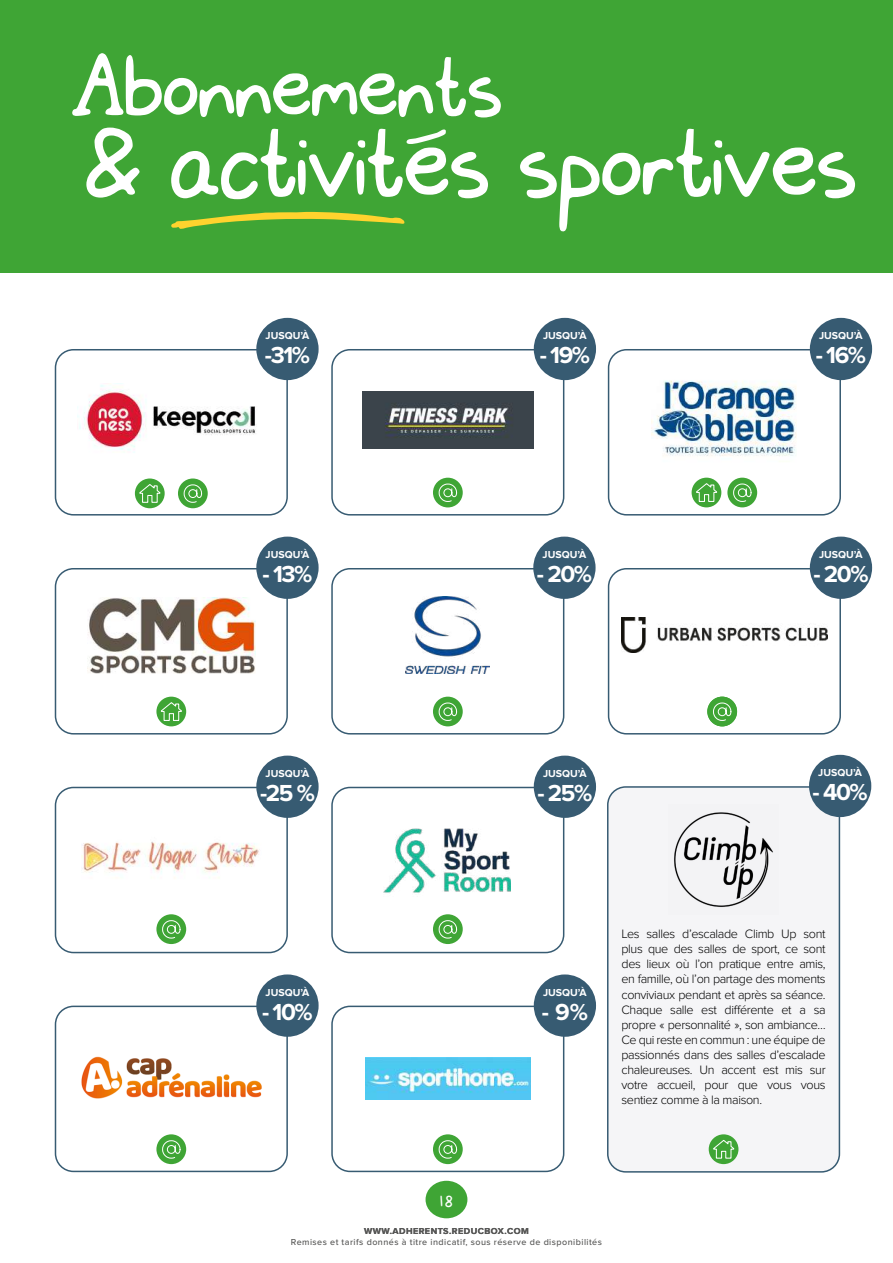
<style>
.page{position:relative;width:893px;height:1263px;background:#fff}
.page>*{position:absolute;margin:0;border:0;box-sizing:border-box;transform-origin:0 0}
.t1{font:180px "Schoolwork";letter-spacing:-.09em;color:#fff}
.t2{font:156.45px "Schoolwork";letter-spacing:-.09em;color:#fff}
.t3{font:30px "Schoolwork";color:#fff}
.t4{font:700 24px "Proxima Nova";letter-spacing:-.06em;color:#fff}
.t5{font:300 12.6px/15.1px "Proxima Nova";letter-spacing:-.03em;color:#000;text-align:justify}
.t6{font:700 10.5px "Proxima Nova";color:#fff}
.t7{font:500 9px "Proxima Nova";letter-spacing:.05em;color:#575756}
.t8{font:700 9px "Proxima Nova";letter-spacing:.05em;color:#575756}
</style>
<div class="page">
<div style="left:0;top:0;width:893px;height:272px;background:#3fa535"></div>
<svg style="left:171px;top:212px;width:234px;height:17px"></svg>
<svg style="left:406px;top:129px;width:40px;height:15px"></svg>
<div style="left:608px;top:349px;width:233px;height:166px;border:2px solid #375b72;border-radius:18px"></div>
<div style="left:692px;top:478px;width:29px;height:29px;background:#3fa535;border-radius:50%"></div>
<svg style="left:695px;top:482px;width:23px;height:20px"></svg>
<div style="left:727px;top:478px;width:30px;height:29px;background:#3fa535;border-radius:50%"></div>
<svg style="left:733px;top:483px;width:19px;height:19px"></svg>
<div style="left:331px;top:349px;width:233px;height:166px;border:2px solid #375b72;border-radius:18px"></div>
<div style="left:55px;top:349px;width:233px;height:166px;border:2px solid #375b72;border-radius:18px"></div>
<div style="left:256px;top:318px;width:63px;height:62px;background:#375b72;border-radius:50%"></div>
<div style="left:534px;top:318px;width:62px;height:62px;background:#375b72;border-radius:50%"></div>
<div style="left:810px;top:318px;width:62px;height:62px;background:#375b72;border-radius:50%"></div>
<div style="left:331px;top:787px;width:233px;height:166px;border:2px solid #375b72;border-radius:18px"></div>
<div style="left:55px;top:787px;width:233px;height:166px;border:2px solid #375b72;border-radius:18px"></div>
<div style="left:256px;top:756px;width:63px;height:62px;background:#375b72;border-radius:50%"></div>
<div style="left:534px;top:756px;width:62px;height:62px;background:#375b72;border-radius:50%"></div>
<div style="left:331px;top:1005px;width:233px;height:167px;border:2px solid #375b72;border-radius:18px"></div>
<div style="left:55px;top:1005px;width:233px;height:167px;border:2px solid #375b72;border-radius:18px"></div>
<div style="left:256px;top:974px;width:63px;height:63px;background:#375b72;border-radius:50%"></div>
<div style="left:534px;top:974px;width:62px;height:63px;background:#375b72;border-radius:50%"></div>
<div style="left:55px;top:568px;width:233px;height:166px;border:2px solid #375b72;border-radius:18px"></div>
<div style="left:156px;top:697px;width:30px;height:29px;background:#3fa535;border-radius:50%"></div>
<svg style="left:160px;top:701px;width:22px;height:20px"></svg>
<div style="left:331px;top:568px;width:233px;height:166px;border:2px solid #375b72;border-radius:18px"></div>
<div style="left:433px;top:697px;width:30px;height:29px;background:#3fa535;border-radius:50%"></div>
<svg style="left:438px;top:702px;width:20px;height:19px"></svg>
<div style="left:533px;top:537px;width:63px;height:62px;background:#375b72;border-radius:50%"></div>
<div style="left:608px;top:568px;width:233px;height:166px;border:2px solid #375b72;border-radius:18px"></div>
<div style="left:707px;top:697px;width:30px;height:29px;background:#3fa535;border-radius:50%"></div>
<svg style="left:713px;top:702px;width:19px;height:19px"></svg>
<div style="left:810px;top:537px;width:62px;height:62px;background:#375b72;border-radius:50%"></div>
<div style="left:256px;top:537px;width:63px;height:62px;background:#375b72;border-radius:50%"></div>
<div style="left:608px;top:787px;width:231px;height:385px;background:#f5f5f7;border-radius:18px"></div>
<div style="left:607px;top:786px;width:233px;height:386px;border:2px solid #375b72;border-radius:18px"></div>
<div style="left:809px;top:755px;width:62px;height:62px;background:#375b72;border-radius:50%"></div>
<img style="left:652px;top:380px;width:145px;height:76px">
<img style="left:362px;top:391px;width:171px;height:58px">
<img style="left:78px;top:383px;width:178px;height:70px">
<svg style="left:135px;top:478px;width:30px;height:30px"></svg>
<div style="left:178px;top:478px;width:30px;height:30px;background:#3fa535;border-radius:50%"></div>
<svg style="left:138px;top:483px;width:23px;height:20px"></svg>
<svg style="left:183px;top:484px;width:20px;height:19px"></svg>
<div style="left:433px;top:478px;width:30px;height:29px;background:#3fa535;border-radius:50%"></div>
<svg style="left:438px;top:483px;width:20px;height:19px"></svg>
<img style="left:87px;top:597px;width:168px;height:76px">
<img style="left:406px;top:597px;width:84px;height:77px">
<img style="left:621px;top:618px;width:206px;height:35px">
<div style="left:709px;top:1134px;width:29px;height:30px;background:#3fa535;border-radius:50%"></div>
<svg style="left:712px;top:1139px;width:23px;height:20px"></svg>
<div style="left:156px;top:914px;width:30px;height:30px;background:#3fa535;border-radius:50%"></div>
<svg style="left:162px;top:920px;width:19px;height:19px"></svg>
<div style="left:433px;top:914px;width:30px;height:30px;background:#3fa535;border-radius:50%"></div>
<svg style="left:438px;top:920px;width:20px;height:19px"></svg>
<img style="left:81px;top:842px;width:178px;height:36px">
<img style="left:383px;top:828px;width:128px;height:65px">
<img style="left:674px;top:812px;width:99px;height:95px">
<div style="left:156px;top:1134px;width:30px;height:30px;background:#3fa535;border-radius:50%"></div>
<svg style="left:162px;top:1140px;width:19px;height:19px"></svg>
<div style="left:433px;top:1134px;width:30px;height:30px;background:#3fa535;border-radius:50%"></div>
<svg style="left:438px;top:1140px;width:20px;height:19px"></svg>
<img style="left:81px;top:1056px;width:181px;height:43px">
<img style="left:365px;top:1057px;width:165px;height:42px">
<div style="left:426px;top:1181px;width:41px;height:37px;background:#3fa535;border-radius:50%"></div>
<h2 class="t2" style="left:64px;top:27px;width:447px">Abonnements</h2>
<h1 class="t1" style="left:77px;top:95px;width:789px">&amp; activites sportives</h1>
<p class="t6" style="left:266px;top:331px;width:45px">JUSQU’À</p>
<h3 class="t4" style="left:265px;top:344px;width:47px">-31%</h3>
<p class="t6" style="left:543px;top:331px;width:45px">JUSQU’À</p>
<h3 class="t4" style="left:540px;top:344px;width:52px">- 19%</h3>
<p class="t6" style="left:819px;top:331px;width:45px">JUSQU’À</p>
<h3 class="t4" style="left:816px;top:344px;width:52px">- 16%</h3>
<p class="t6" style="left:266px;top:549px;width:45px">JUSQU’À</p>
<h3 class="t4" style="left:263px;top:563px;width:51px">- 13%</h3>
<p class="t6" style="left:543px;top:549px;width:45px">JUSQU’À</p>
<h3 class="t4" style="left:537px;top:563px;width:57px">- 20%</h3>
<p class="t6" style="left:819px;top:549px;width:45px">JUSQU’À</p>
<h3 class="t4" style="left:813px;top:563px;width:57px">- 20%</h3>
<p class="t6" style="left:266px;top:768px;width:45px">JUSQU’À</p>
<h3 class="t4" style="left:260px;top:782px;width:56px">-25 %</h3>
<p class="t6" style="left:543px;top:768px;width:45px">JUSQU’À</p>
<h3 class="t4" style="left:537px;top:782px;width:56px">- 25%</h3>
<p class="t6" style="left:818px;top:767px;width:45px">JUSQU’À</p>
<h3 class="t4" style="left:813px;top:781px;width:57px">- 40%</h3>
<p class="t6" style="left:266px;top:987px;width:45px">JUSQU’À</p>
<h3 class="t4" style="left:262px;top:1000px;width:52px">- 10%</h3>
<p class="t6" style="left:543px;top:987px;width:45px">JUSQU’À</p>
<h3 class="t4" style="left:542px;top:1000px;width:48px">- 9%</h3>
<p class="t5" style="left:621px;top:926px;width:206px">Les salles d’escalade Climb Up sont plus que des salles de sport, ce sont des lieux où l’on pratique entre amis, en famille, où l’on partage des moments conviviaux pendant et après sa séance.<br>Chaque salle est différente et a sa propre « personnalité », son ambiance… Ce qui reste en commun : une équipe de passionnés dans des salles d’escalade chaleureuses. Un accent est mis sur votre accueil, pour que vous vous sentiez comme à la maison.</p>
<h3 class="t3" style="left:439px;top:1190px;width:16px">18</h3>
<p class="t8" style="left:364px;top:1227px;width:166px">WWW.ADHERENTS.REDUCBOX.COM</p>
<p class="t7" style="left:291px;top:1235px;width:312px">Remises et tarifs donnés à titre indicatif, sous réserve de disponibilités</p>
</div>
